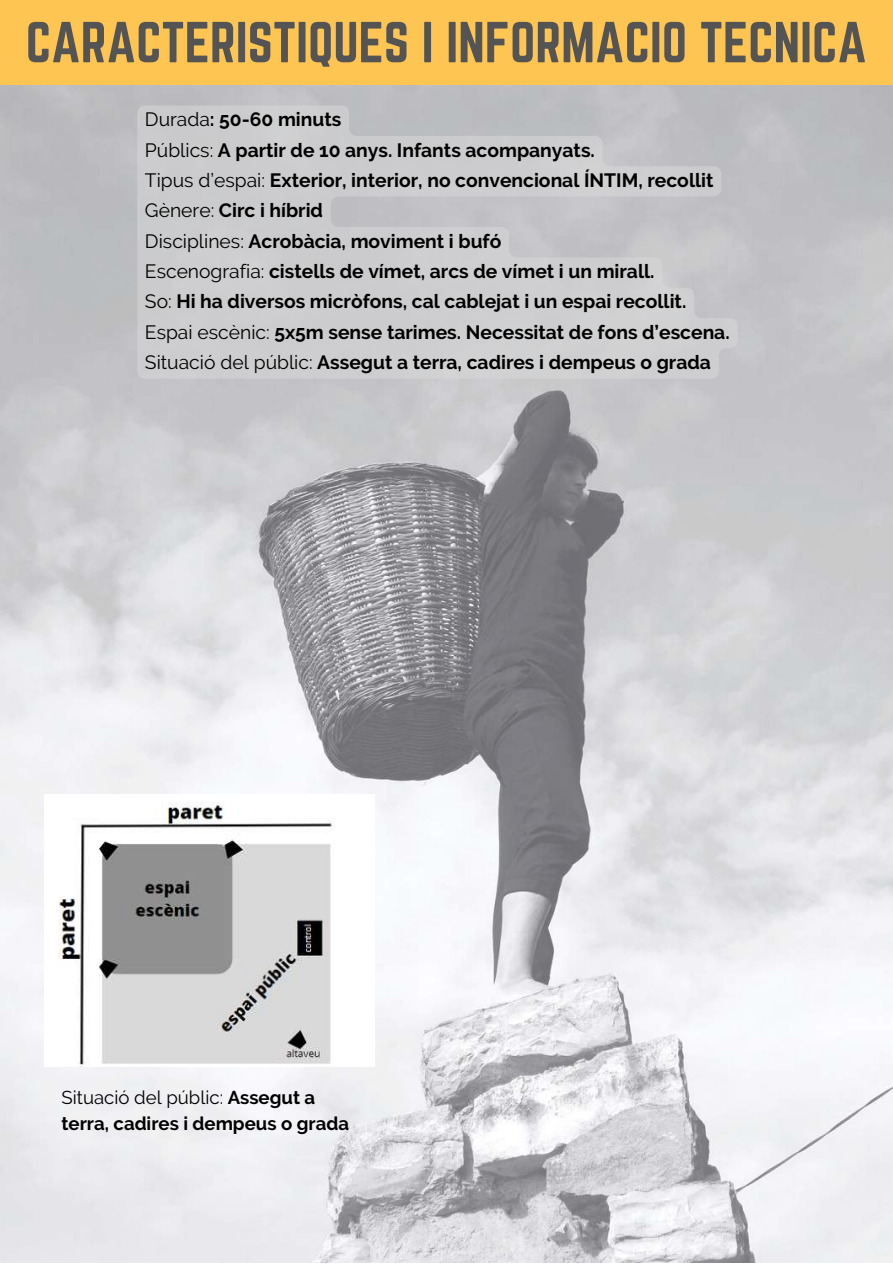
<style>
.page{position:relative;width:893px;height:1264px;background:#fff}
.page>*{position:absolute;margin:0;border:0;box-sizing:border-box;transform-origin:0 0}
.t1{font:50.55px "Norwester";color:#545454}
.t2{font:700 19.2px/30.3px "Raleway";color:#000}
.t3{font:700 18.6px/25.8px "Raleway";color:#000}
.s1{font-weight:400}
</style>
<div class="page">
<img style="left:0;top:85px;width:892px;height:1177px">
<div style="left:0;top:0;width:892px;height:85px;background:#ffc553"></div>
<img style="left:44px;top:794px;width:330px;height:272px">
<svg style="left:137px;top:106px;width:600px;height:272px;background:#cac9cc"></svg>
<h1 class="t1" style="left:26px;top:12px;width:842px">CARACTERISTIQUES I INFORMACIO TECNICA</h1>
<p class="t2" style="left:145px;top:104px;width:586px"><span class="s1">Durada</span>: 50-60 minuts<br><span class="s1">Públics:</span> A partir de 10 anys. Infants acompanyats.<br><span class="s1">Tipus d’espai:</span> Exterior, interior, no convencional ÍNTIM, recollit <span class="s1">Gènere:</span> Circ i híbrid<br><span class="s1">Disciplines:</span> Acrobàcia, moviment i bufó<br><span class="s1">Escenografia:</span> cistells de vímet, arcs de vímet i un mirall.<br><span class="s1">So:</span> Hi ha diversos micròfons, cal cablejat i un espai recollit.<br><span class="s1">Espai escènic:</span> 5x5m sense tarimes. Necessitat de fons d’escena.<br><span class="s1">Situació del públic:</span> Assegut a terra, cadires i dempeus o grada</p>
<p class="t3" style="left:61px;top:1084px;width:289px"><span class="s1">Situació del públic:</span> Assegut a terra, cadires i dempeus o grada</p>
</div>
